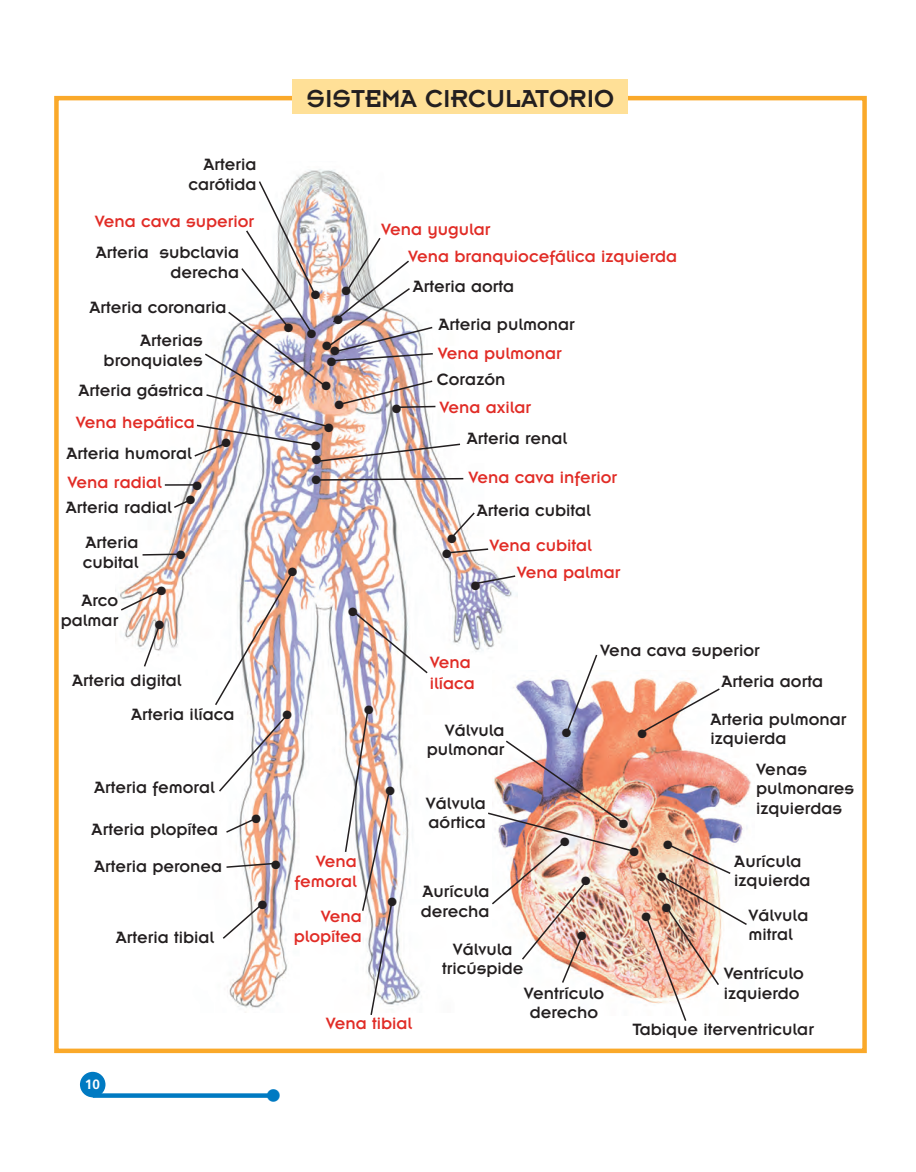
<style>
.page{position:relative;width:916px;height:1172px;background:#fff}
.page>*{position:absolute;margin:0;border:0;box-sizing:border-box;transform-origin:0 0}
.t1{font:700 36px "Frutiger";color:#007ac2}
.t2{font:27px "Insignia A";color:#231f20}
.t3{font:18px/19.5px "Insignia A";color:#231f20}
.t4{font:18px/19.5px "Insignia A";color:#e12c26}
.t5{font:700 13.5px "Frutiger";color:#fff}
.t6{font:12px "Zapf Dingbats";color:#231f20}
</style>
<div class="page">
<div style="left:54px;top:96px;width:812px;height:957px;border:4px solid #faa92a"></div>
<img style="left:115px;top:169px;width:402px;height:839px">
<div style="left:93px;top:1093px;width:178px;height:5px;background:#007ac2"></div>
<div style="left:80px;top:1072px;width:25px;height:25px;background:#007ac2;border-radius:50%"></div>
<div style="left:292px;top:79px;width:336px;height:34px;background:#ffe097"></div>
<svg style="left:172px;top:497px;width:21px;height:12px"></svg>
<hr style="left:165px;top:484px;width:33px;height:2px;background:#231f20">
<svg style="left:141px;top:553px;width:40px;height:3px"></svg>
<svg style="left:119px;top:589px;width:44px;height:23px"></svg>
<svg style="left:142px;top:624px;width:19px;height:44px"></svg>
<svg style="left:315px;top:477px;width:150px;height:4px"></svg>
<svg style="left:450px;top:511px;width:26px;height:28px"></svg>
<svg style="left:444px;top:547px;width:45px;height:8px"></svg>
<svg style="left:471px;top:574px;width:46px;height:12px"></svg>
<svg style="left:351px;top:609px;width:78px;height:66px"></svg>
<img style="left:486px;top:653px;width:262px;height:368px">
<svg style="left:213px;top:570px;width:81px;height:223px"></svg>
<img style="left:344px;top:709px;width:49px;height:306px">
<svg style="left:224px;top:817px;width:33px;height:17px"></svg>
<svg style="left:225px;top:862px;width:52px;height:7px"></svg>
<svg style="left:221px;top:900px;width:45px;height:40px"></svg>
<svg style="left:193px;top:180px;width:268px;height:284px"></svg>
<h2 class="t2" style="left:306px;top:90px;width:309px">SISTEMA CIRCULATORIO</h2>
<p class="t3" style="left:188px;top:157px;width:70px;text-align:right">Arteria carótida</p>
<p class="t4" style="left:95px;top:213px;width:161px">Vena cava superior</p>
<p class="t3" style="left:96px;top:245px;width:145px;text-align:right">Arteria subclavia derecha</p>
<p class="t3" style="left:89px;top:299px;width:139px">Arteria coronaria</p>
<p class="t3" style="left:104px;top:333px;width:101px;text-align:right">Arterias bronquiales</p>
<p class="t3" style="left:78px;top:383px;width:127px">Arteria gástrica</p>
<p class="t4" style="left:76px;top:414px;width:121px">Vena hepática</p>
<p class="t3" style="left:67px;top:446px;width:127px">Arteria humoral</p>
<p class="t4" style="left:68px;top:474px;width:96px">Vena radial</p>
<p class="t3" style="left:66px;top:500px;width:108px">Arteria radial</p>
<p class="t6" style="left:192px;top:479px;width:11px">●</p>
<p class="t6" style="left:186px;top:493px;width:11px">●</p>
<p class="t3" style="left:83px;top:535px;width:57px">Arteria cubital</p>
<p class="t3" style="left:61px;top:592px;width:59px;text-align:right">Arco palmar</p>
<p class="t6" style="left:176px;top:547px;width:11px">●</p>
<p class="t6" style="left:157px;top:584px;width:11px">●</p>
<p class="t6" style="left:155px;top:618px;width:11px">●</p>
<p class="t3" style="left:72px;top:672px;width:111px">Arteria digital</p>
<p class="t6" style="left:221px;top:436px;width:11px">●</p>
<p class="t6" style="left:284px;top:321px;width:11px">●</p>
<p class="t6" style="left:274px;top:393px;width:11px">●</p>
<p class="t6" style="left:341px;top:283px;width:11px">●</p>
<p class="t6" style="left:333px;top:313px;width:11px">●</p>
<p class="t6" style="left:327px;top:355px;width:11px">●</p>
<p class="t6" style="left:311px;top:288px;width:11px">●</p>
<p class="t6" style="left:307px;top:327px;width:11px">●</p>
<p class="t6" style="left:321px;top:379px;width:11px">●</p>
<p class="t6" style="left:334px;top:398px;width:11px">●</p>
<p class="t6" style="left:324px;top:420px;width:11px">●</p>
<p class="t6" style="left:311px;top:473px;width:11px">●</p>
<p class="t6" style="left:288px;top:565px;width:11px">●</p>
<p class="t6" style="left:348px;top:604px;width:11px">●</p>
<p class="t4" style="left:408px;top:218px;width:270px;line-height:27px;text-indent:-27px">Vena yugular<br>Vena branquiocefálica izquierda</p>
<p class="t3" style="left:412px;top:279px;width:103px">Arteria aorta</p>
<p class="t3" style="left:438px;top:316px;width:138px">Arteria pulmonar</p>
<p class="t4" style="left:438px;top:345px;width:126px">Vena pulmonar</p>
<p class="t6" style="left:392px;top:401px;width:11px">●</p>
<p class="t3" style="left:437px;top:372px;width:70px">Corazón</p>
<p class="t4" style="left:439px;top:400px;width:93px">Vena axilar</p>
<p class="t3" style="left:467px;top:430px;width:102px">Arteria renal</p>
<p class="t4" style="left:468px;top:470px;width:150px">Vena cava inferior</p>
<p class="t6" style="left:447px;top:531px;width:11px">●</p>
<p class="t6" style="left:442px;top:547px;width:11px">●</p>
<p class="t3" style="left:477px;top:503px;width:116px">Arteria cubital</p>
<p class="t6" style="left:470px;top:579px;width:11px">●</p>
<p class="t4" style="left:516px;top:534px;width:105px;line-height:27px;text-indent:-27px">Vena cubital<br>Vena palmar</p>
<p class="t4" style="left:429px;top:654px;width:47px;line-height:21px">Vena ilíaca</p>
<p class="t3" style="left:600px;top:642px;width:161px">Vena cava superior</p>
<p class="t3" style="left:721px;top:673px;width:103px">Arteria aorta</p>
<p class="t3" style="left:131px;top:706px;width:105px">Arteria ilíaca</p>
<p class="t3" style="left:94px;top:779px;width:122px">Arteria femoral</p>
<p class="t3" style="left:92px;top:812px;width:132px;line-height:37.5px">Arteria plopítea<br>Arteria peronea</p>
<p class="t3" style="left:116px;top:929px;width:100px">Arteria tibial</p>
<p class="t6" style="left:282px;top:708px;width:11px">●</p>
<p class="t6" style="left:364px;top:702px;width:11px">●</p>
<p class="t6" style="left:251px;top:811px;width:11px">●</p>
<p class="t6" style="left:271px;top:857px;width:11px">●</p>
<p class="t6" style="left:258px;top:897px;width:11px">●</p>
<p class="t4" style="left:294px;top:853px;width:64px;text-align:right">Vena femoral</p>
<p class="t4" style="left:294px;top:909px;width:70px;text-align:right">Vena plopítea</p>
<p class="t6" style="left:385px;top:784px;width:11px">●</p>
<p class="t6" style="left:387px;top:894px;width:11px">●</p>
<p class="t4" style="left:326px;top:1015px;width:88px">Vena tibial</p>
<p class="t3" style="left:427px;top:722px;width:79px;text-align:right">Válvula pulmonar</p>
<p class="t3" style="left:426px;top:795px;width:61px">Válvula aórtica</p>
<p class="t6" style="left:562px;top:725px;width:11px">●</p>
<p class="t6" style="left:637px;top:726px;width:11px">●</p>
<p class="t6" style="left:619px;top:816px;width:11px">●</p>
<p class="t3" style="left:710px;top:711px;width:138px">Arteria pulmonar izquierda</p>
<p class="t3" style="left:756px;top:761px;width:99px">Venas pulmonares izquierdas</p>
<p class="t3" style="left:421px;top:884px;width:70px">Aurícula derecha</p>
<p class="t3" style="left:442px;top:941px;width:83px;text-align:center">Válvula tricúspide</p>
<p class="t6" style="left:560px;top:834px;width:11px">●</p>
<p class="t6" style="left:581px;top:874px;width:11px">●</p>
<p class="t6" style="left:577px;top:928px;width:11px">●</p>
<p class="t3" style="left:524px;top:985px;width:82px;text-align:center">Ventrículo derecho</p>
<p class="t6" style="left:663px;top:838px;width:11px">●</p>
<p class="t6" style="left:657px;top:869px;width:11px">●</p>
<p class="t6" style="left:662px;top:901px;width:11px">●</p>
<p class="t6" style="left:629px;top:844px;width:11px">●</p>
<p class="t6" style="left:641px;top:910px;width:11px">●</p>
<p class="t3" style="left:734px;top:853px;width:78px">Aurícula izquierda</p>
<p class="t3" style="left:748px;top:907px;width:61px">Válvula mitral</p>
<p class="t3" style="left:723px;top:965px;width:82px">Ventrículo izquierdo</p>
<p class="t3" style="left:632px;top:1021px;width:183px">Tabique iterventricular</p>
<p class="t5" style="left:85px;top:1079px;width:17px">10</p>
<h1 class="t1" style="left:264px;top:1081px;width:19px">•</h1>
</div>
